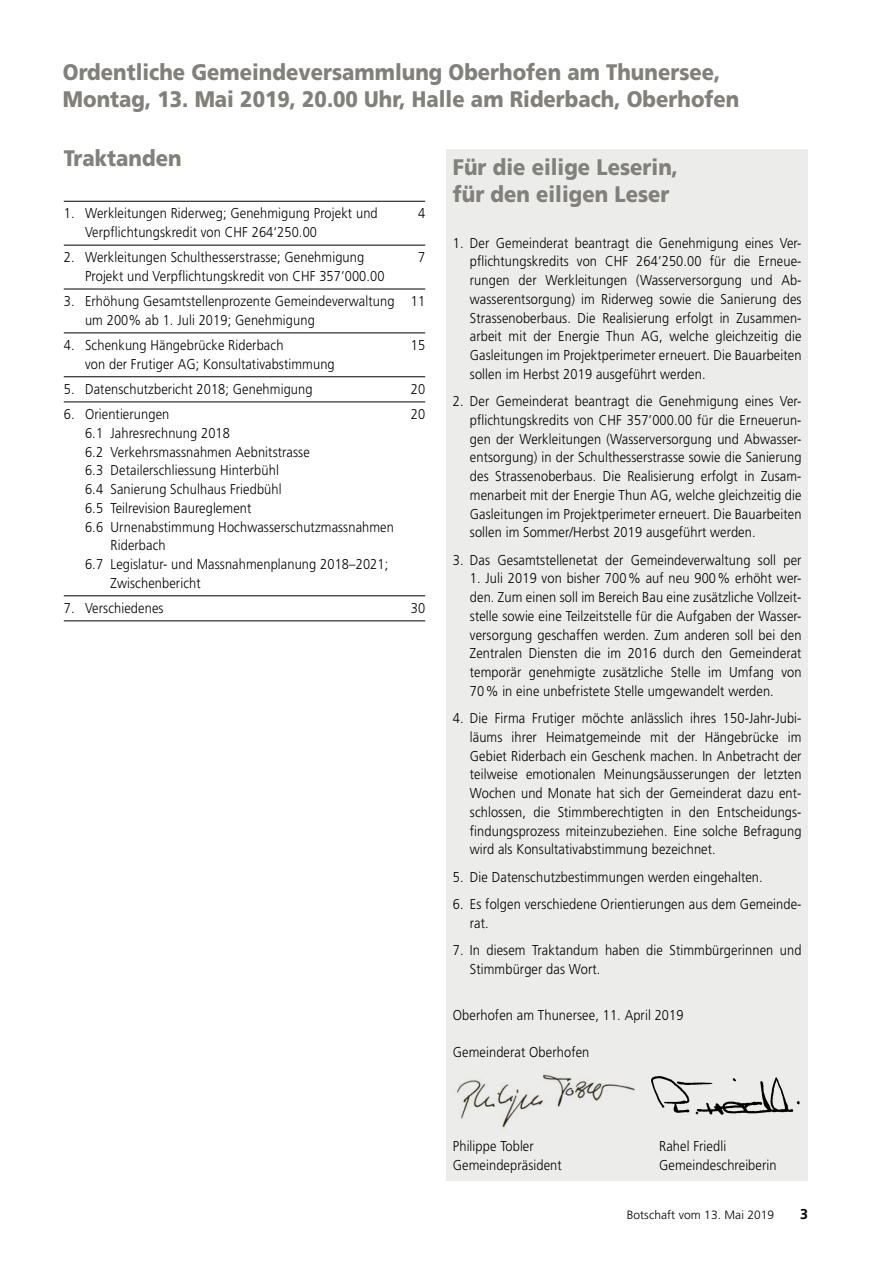
<style>
.page{position:relative;width:893px;height:1263px;background:#fff}
.page>*{position:absolute;margin:0;border:0;box-sizing:border-box;transform-origin:0 0}
.t1{font:900 22.5px/27px "Frutiger";color:#81807a;scale:.9 1}
.t2{font:300 14.25px/18.8px "Frutiger";letter-spacing:.01em;color:#000;text-align:justify;scale:.9 1}
.t3{font:700 14.25px "Frutiger";color:#000}
.t4{font:300 12px "Frutiger";letter-spacing:.005em;color:#000}
</style>
<div class="page">
<hr style="left:64px;top:201px;width:361px;height:1px;background:#000">
<hr style="left:64px;top:245px;width:361px;height:1px;background:#000">
<hr style="left:64px;top:289px;width:361px;height:1px;background:#000">
<hr style="left:64px;top:333px;width:361px;height:1px;background:#000">
<hr style="left:64px;top:376px;width:361px;height:1px;background:#000">
<hr style="left:64px;top:402px;width:361px;height:1px;background:#000">
<hr style="left:64px;top:595px;width:361px;height:1px;background:#000">
<hr style="left:64px;top:620px;width:361px;height:1px;background:#000">
<div style="left:446px;top:149px;width:362px;height:1031px;background:#ececeb"></div>
<img style="left:457px;top:1074px;width:178px;height:54px">
<img style="left:651px;top:1076px;width:149px;height:39px">
<h1 class="t1" style="left:63px;top:58px;width:753px">Ordentliche Gemeindeversammlung Oberhofen am Thunersee,<br>Montag, 13. Mai 2019, 20.00 Uhr, Halle am Riderbach, Oberhofen</h1>
<h1 class="t1" style="left:64px;top:145px;width:132px">Traktanden</h1>
<p class="t2" style="left:64px;top:204px;width:350px">1. Werkleitungen Riderweg; Genehmigung Projekt und</p>
<p class="t2" style="left:418px;top:204px;width:9px">4</p>
<p class="t2" style="left:85px;top:223px;width:259px">Verpflichtungskredit von CHF 264‘250.00</p>
<p class="t2" style="left:64px;top:248px;width:335px">2. Werkleitungen Schulthesserstrasse; Genehmigung</p>
<p class="t2" style="left:418px;top:248px;width:9px">7</p>
<p class="t2" style="left:85px;top:267px;width:334px">Projekt und Verpflichtungskredit von CHF 357’000.00</p>
<p class="t2" style="left:85px;top:292px;width:379px;text-indent:-21px">3. Erhöhung Gesamtstellenprozente Gemeindeverwaltung 11 um 200% ab 1. Juli 2019; Genehmigung</p>
<p class="t2" style="left:64px;top:336px;width:246px">4. Schenkung Hängebrücke Riderbach</p>
<p class="t2" style="left:411px;top:336px;width:17px">15</p>
<p class="t2" style="left:85px;top:355px;width:279px">von der Frutiger AG; Konsultativabstimmung</p>
<p class="t2" style="left:64px;top:380px;width:278px">5. Datenschutzbericht 2018; Genehmigung</p>
<p class="t2" style="left:411px;top:380px;width:17px">20</p>
<p class="t2" style="left:64px;top:405px;width:119px">6. Orientierungen</p>
<p class="t2" style="left:411px;top:405px;width:17px">20</p>
<p class="t2" style="left:85px;top:424px;width:163px">6.1 Jahresrechnung 2018</p>
<p class="t2" style="left:85px;top:443px;width:251px">6.2 Verkehrsmassnahmen Aebnitstrasse</p>
<p class="t2" style="left:85px;top:461px;width:217px">6.3 Detailerschliessung Hinterbühl</p>
<p class="t2" style="left:85px;top:480px;width:220px">6.4 Sanierung Schulhaus Friedbühl</p>
<p class="t2" style="left:85px;top:499px;width:186px">6.5 Teilrevision Baureglement</p>
<p class="t2" style="left:85px;top:518px;width:345px">6.6 Urnenabstimmung Hochwasserschutzmassnahmen</p>
<p class="t2" style="left:111px;top:536px;width:63px">Riderbach</p>
<p class="t2" style="left:85px;top:555px;width:339px">6.7 Legislatur- und Massnahmenplanung 2018–2021;</p>
<p class="t2" style="left:111px;top:574px;width:102px">Zwischenbericht</p>
<p class="t2" style="left:64px;top:599px;width:112px">7. Verschiedenes</p>
<p class="t2" style="left:411px;top:599px;width:17px">30</p>
<h1 class="t1" style="left:453px;top:153px;width:252px">Für die eilige Leserin, für den eiligen Leser</h1>
<p class="t2" style="left:470px;top:233px;width:370px;text-indent:-17px">1. Der Gemeinderat beantragt die Genehmigung eines Ver&shy;pflichtungskredits von CHF 264’250.00 für die Erneue&shy;rungen der Werkleitungen (Wasserversorgung und Ab&shy;wasserentsorgung) im Riderweg sowie die Sanierung des Strassenoberbaus. Die Realisierung erfolgt in Zusammen&shy;arbeit mit der Energie Thun AG, welche gleichzeitig die Gasleitungen im Projektperimeter erneuert. Die Bauarbeiten sollen im Herbst 2019 ausgeführt werden.</p>
<p class="t2" style="left:470px;top:392px;width:370px;text-indent:-17px">2. Der Gemeinderat beantragt die Genehmigung eines Ver&shy;pflichtungskredits von CHF 357’000.00 für die Erneuerun&shy;gen der Werkleitungen (Wasserversorgung und Abwasser&shy;entsorgung) in der Schulthesserstrasse sowie die Sanierung des Strassenoberbaus. Die Realisierung erfolgt in Zusam&shy;menarbeit mit der Energie Thun AG, welche gleichzeitig die Gasleitungen im Projektperimeter erneuert. Die Bauarbeiten sollen im Sommer/Herbst 2019 ausgeführt werden.</p>
<p class="t2" style="left:453px;top:551px;width:389px">3. Das Gesamtstellenetat der Gemeindeverwaltung soll per</p>
<p class="t2" style="left:470px;top:569px;width:370px">1. Juli 2019 von bisher 700% auf neu 900% erhöht wer&shy;den. Zum einen soll im Bereich Bau eine zusätzliche Vollzeit&shy;stelle sowie eine Teilzeitstelle für die Aufgaben der Wasser&shy;versorgung geschaffen werden. Zum anderen soll bei den Zentralen Diensten die im 2016 durch den Gemeinderat temporär genehmigte zusätzliche Stelle im Umfang von 70% in eine unbefristete Stelle umgewandelt werden.</p>
<p class="t2" style="left:470px;top:709px;width:370px;text-indent:-17px">4. Die Firma Frutiger möchte anlässlich ihres 150-Jahr-Jubi&shy;läums ihrer Heimatgemeinde mit der Hängebrücke im Gebiet Riderbach ein Geschenk machen. In Anbetracht der teilweise emotionalen Meinungsäusserungen der letzten Wochen und Monate hat sich der Gemeinderat dazu ent&shy;schlossen, die Stimmberechtigten in den Entscheidungs&shy;findungsprozess miteinzubeziehen. Eine solche Befragung wird als Konsultativabstimmung bezeichnet.</p>
<p class="t2" style="left:453px;top:868px;width:346px">5. Die Datenschutzbestimmungen werden eingehalten.</p>
<p class="t2" style="left:470px;top:895px;width:370px;text-indent:-17px">6. Es folgen verschiedene Orientierungen aus dem Gemeinde&shy;rat.</p>
<p class="t2" style="left:470px;top:941px;width:370px;text-indent:-17px">7. In diesem Traktandum haben die Stimmbürgerinnen und<br>Stimmbürger das Wort.</p>
<p class="t2" style="left:453px;top:1006px;width:258px">Oberhofen am Thunersee, 11. April 2019</p>
<p class="t2" style="left:453px;top:1043px;width:153px">Gemeinderat Oberhofen</p>
<p class="t2" style="left:453px;top:1137px;width:91px">Philippe Tobler</p>
<p class="t2" style="left:659px;top:1137px;width:76px">Rahel Friedli</p>
<p class="t2" style="left:453px;top:1156px;width:123px">Gemeindepräsident</p>
<p class="t2" style="left:659px;top:1156px;width:132px">Gemeindeschreiberin</p>
<p class="t4" style="left:627px;top:1208px;width:149px">Botschaft vom 13. Mai 2019</p>
<p class="t3" style="left:800px;top:1206px;width:9px">3</p>
</div>
